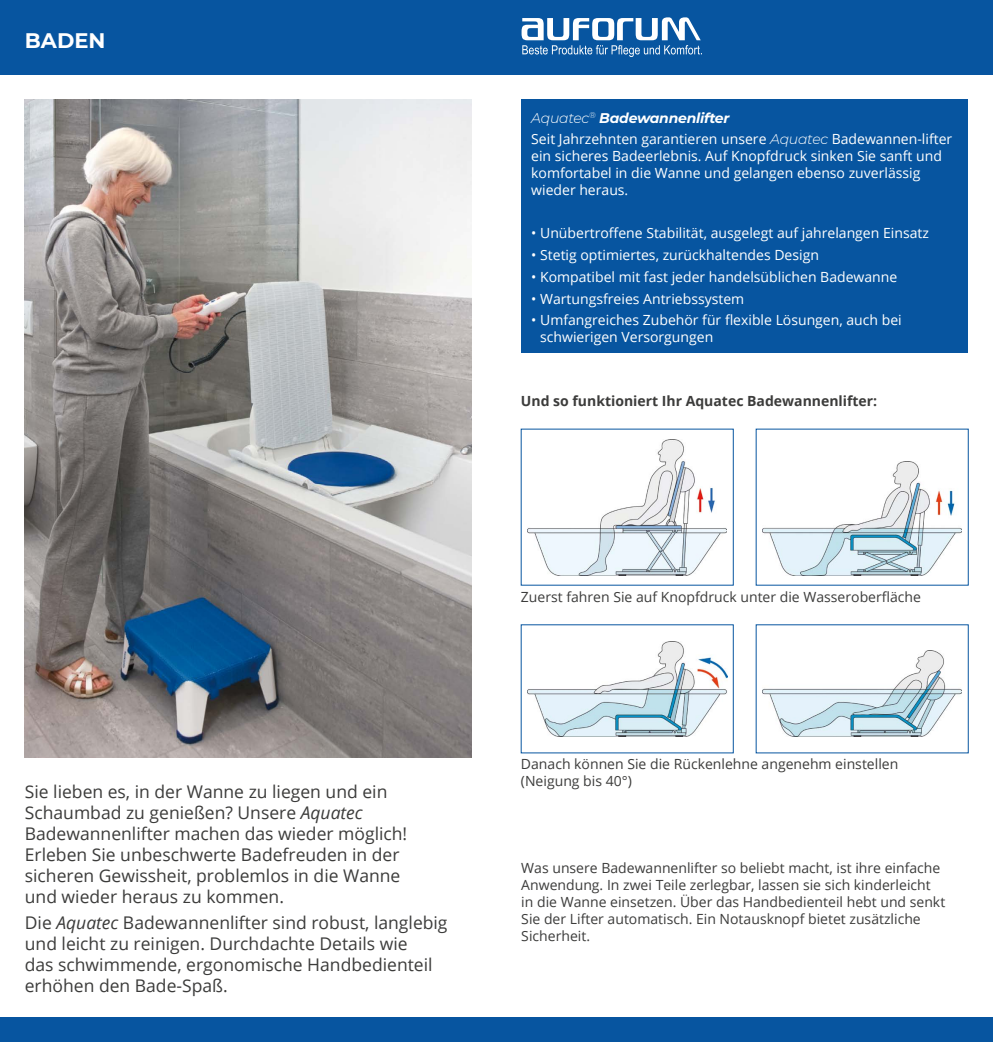
<style>
.page{position:relative;width:993px;height:1042px;background:#fff}
.page>*{position:absolute;margin:0;border:0;box-sizing:border-box;transform-origin:0 0}
.t1{font:700 21px "Montserrat";color:#fff}
.t2{font:17.5px/21px "Open Sans";color:#3c3c3b}
.t3{font:14px/16.8px "Open Sans";color:#fff}
.t4{font:14px/16.8px "Open Sans";color:#3c3c3b}
.t5{font:700 14px "Open Sans";color:#3c3c3b}
.t6{font:italic 700 14px "Montserrat";letter-spacing:-.015em;color:#fff}
.s1{font-style:italic}
.s2{font-weight:300}
.s3{font-family:"Montserrat";font-weight:300;font-style:italic}
</style>
<div class="page">
<div style="left:0;top:1017px;width:992px;height:25px;background:#0755a0"></div>
<div style="left:0;top:0;width:992px;height:74px;background:#0755a0"></div>
<img style="left:25px;top:99px;width:446px;height:658px">
<div style="left:521px;top:99px;width:446px;height:253px;background:#0755a0"></div>
<img style="left:527px;top:439px;width:199px;height:136px">
<img style="left:762px;top:461px;width:199px;height:114px">
<img style="left:527px;top:641px;width:199px;height:95px">
<img style="left:762px;top:650px;width:199px;height:86px">
<svg style="left:521px;top:17px;width:180px;height:40px"></svg>
<h1 class="t1" style="left:25px;top:25px;width:82px">BADEN</h1>
<p class="t2" style="left:25px;top:781px;width:384px">Sie lieben es, in der Wanne zu liegen und ein Schaumbad zu genießen? Unsere <span class="s1">Aquatec </span>Badewannenlifter machen das wieder möglich!<br>Erleben Sie unbeschwerte Badefreuden in der sicheren Gewissheit, problemlos in die Wanne und wieder heraus zu kommen.</p>
<p class="t2" style="left:25px;top:912px;width:424px">Die <span class="s1">Aquatec</span> Badewannenlifter sind robust, langlebig und leicht zu reinigen. Durchdachte Details wie<br>das schwimmende, ergonomische Handbedienteil erhöhen den Bade-Spaß.</p>
<p class="t6" style="left:531px;top:108px;width:200px"><span class="s2">Aquatec</span><sup>®</sup> Badewannenlifter</p>
<p class="t3" style="left:531px;top:131px;width:422px">Seit Jahrzehnten garantieren unsere <span class="s3">Aquatec</span> Badewannen-lifter ein sicheres Badeerlebnis. Auf Knopfdruck sinken Sie sanft und komfortabel in die Wanne und gelangen ebenso zuverlässig wieder heraus.</p>
<p class="t3" style="left:531px;top:225px;width:399px">• Unübertroffene Stabilität, ausgelegt auf jahrelangen Einsatz</p>
<p class="t3" style="left:531px;top:246px;width:289px">• Stetig optimiertes, zurückhaltendes Design</p>
<p class="t3" style="left:531px;top:268px;width:367px">• Kompatibel mit fast jeder handelsüblichen Badewanne</p>
<p class="t3" style="left:531px;top:290px;width:214px">• Wartungsfreies Antriebssystem</p>
<p class="t3" style="left:540px;top:312px;width:363px;text-indent:-9px">• Umfangreiches Zubehör für flexible Lösungen, auch bei schwierigen Versorgungen</p>
<p class="t5" style="left:520px;top:391px;width:358px">Und so funktioniert Ihr Aquatec Badewannenlifter:</p>
<p class="t4" style="left:520px;top:588px;width:401px">Zuerst fahren Sie auf Knopfdruck unter die Wasseroberfläche</p>
<p class="t4" style="left:520px;top:755px;width:379px">Danach können Sie die Rückenlehne angenehm einstellen (Neigung bis 40°)</p>
<p class="t4" style="left:521px;top:859px;width:425px">Was unsere Badewannenlifter so beliebt macht, ist ihre einfache Anwendung. In zwei Teile zerlegbar, lassen sie sich kinderleicht in die Wanne einsetzen. Über das Handbedienteil hebt und senkt Sie der Lifter automatisch. Ein Notausknopf bietet zusätzliche Sicherheit.</p>
</div>
